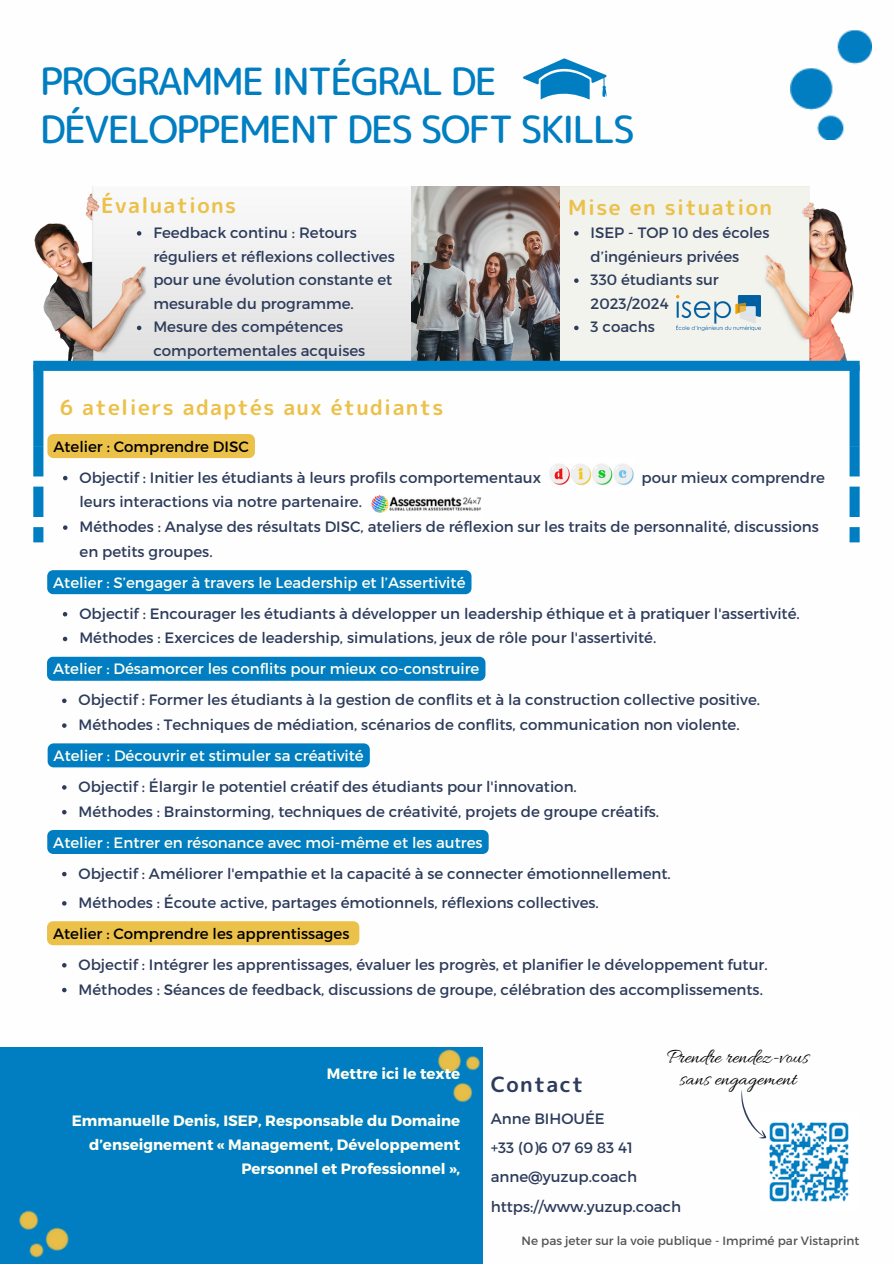
<style>
.page{position:relative;width:894px;height:1264px;background:#fff}
.page>*{position:absolute;margin:0;border:0;box-sizing:border-box;transform-origin:0 0}
.t1{font:37.5px/48.3px "rounded mplus 1 p medium";letter-spacing:-.05em;color:#017ec1}
.t2{font:21px "rounded mplus 1 p bold";letter-spacing:.065em;color:#ebc14a}
.t3{font:21px/21.3px "Allura";color:#000;text-align:center}
.t4{font:21px "rounded mplus 1 p bold";letter-spacing:.065em;color:#2d3c5b}
.t5{font:15px/23.7px "Montserrat";color:#2d3c5b}
.t6{font:15px "Montserrat";color:#fffff0}
.t7{font:700 15px/23.7px "Montserrat";color:#fffff0;text-align:right}
.t8{font:15px "Montserrat";color:#000}
.t9{font:12px "Montserrat";color:#545454}
</style>
<div class="page">
<img style="left:790px;top:30px;width:81px;height:110px">
<img style="left:560px;top:187px;width:298px;height:174px">
<svg style="left:574px;top:231px;width:4px;height:5px"></svg>
<svg style="left:574px;top:278px;width:4px;height:5px"></svg>
<svg style="left:574px;top:326px;width:4px;height:4px"></svg>
<div style="left:0;top:1047px;width:482px;height:216px;background:#017ec1"></div>
<img style="left:19px;top:1210px;width:50px;height:48px">
<img style="left:437px;top:1047px;width:46px;height:64px">
<img style="left:766px;top:1122px;width:83px;height:80px">
<svg style="left:741px;top:1090px;width:25px;height:49px"></svg>
<svg style="left:523px;top:58px;width:83px;height:42px"></svg>
<img style="left:676px;top:295px;width:84px;height:35px">
<img style="left:35px;top:187px;width:524px;height:174px">
<svg style="left:137px;top:231px;width:4px;height:5px"></svg>
<svg style="left:137px;top:326px;width:4px;height:4px"></svg>
<svg style="left:63px;top:476px;width:4px;height:4px"></svg>
<svg style="left:63px;top:525px;width:4px;height:5px"></svg>
<img style="left:371px;top:495px;width:110px;height:18px">
<svg style="left:63px;top:612px;width:4px;height:4px"></svg>
<svg style="left:63px;top:636px;width:4px;height:5px"></svg>
<div style="left:33px;top:361px;width:826px;height:10px;background:#017ec1"></div>
<div style="left:849px;top:365px;width:10px;height:81px;background:#017ec1"></div>
<svg style="left:849px;top:446px;width:10px;height:96px"></svg>
<div style="left:33px;top:365px;width:10px;height:81px;background:#017ec1"></div>
<svg style="left:33px;top:446px;width:10px;height:96px"></svg>
<img style="left:549px;top:463px;width:85px;height:22px">
<div style="left:47px;top:656px;width:438px;height:24px;background:#017ec1"></div>
<svg style="left:62px;top:785px;width:5px;height:4px"></svg>
<svg style="left:62px;top:810px;width:5px;height:4px"></svg>
<div style="left:47px;top:434px;width:208px;height:24px;background:#ebc14a;border-radius:6px"></div>
<div style="left:47px;top:830px;width:441px;height:24px;background:#017ec1"></div>
<svg style="left:62px;top:871px;width:5px;height:5px"></svg>
<svg style="left:62px;top:901px;width:5px;height:4px"></svg>
<div style="left:47px;top:921px;width:312px;height:24px;background:#ebc14a"></div>
<svg style="left:62px;top:963px;width:5px;height:4px"></svg>
<svg style="left:62px;top:987px;width:5px;height:5px"></svg>
<div style="left:48px;top:743px;width:322px;height:24px;background:#017ec1"></div>
<svg style="left:62px;top:698px;width:5px;height:5px"></svg>
<svg style="left:62px;top:723px;width:5px;height:4px"></svg>
<div style="left:47px;top:570px;width:424px;height:24px;background:#017ec1"></div>
<h5 class="t1" style="left:40px;top:57px;width:596px">PROGRAMME INTÉGRAL DE<br>DÉVELOPPEMENT DES SOFT SKILLS</h5>
<h2 class="t2" style="left:101px;top:191px;width:136px">Évaluations</h2>
<p class="t5" style="left:153px;top:220px;width:243px">Feedback continu : Retours réguliers et réflexions collectives pour une évolution constante et mesurable du programme.</p>
<h2 class="t5" style="left:153px;top:314px;width:213px">Mesure des compétences comportementales acquises</h2>
<p class="t2" style="left:60px;top:393px;width:385px">6 ateliers adaptés aux étudiants</p>
<p class="t8" style="left:53px;top:436px;width:197px">Atelier : Comprendre DISC</p>
<h5 class="t2" style="left:568px;top:193px;width:205px">Mise en situation</h5>
<p class="t5" style="left:590px;top:220px;width:180px">ISEP - TOP 10 des écoles d’ingénieurs privées</p>
<p class="t5" style="left:590px;top:267px;width:130px">330 étudiants sur<br>2023/2024</p>
<p class="t5" style="left:590px;top:314px;width:66px">3 coachs</p>
<h2 class="t5" style="left:79px;top:464px;width:463px">Objectif : Initier les étudiants à leurs profils comportementaux</h2>
<h2 class="t5" style="left:641px;top:464px;width:185px">pour mieux comprendre</h2>
<h2 class="t5" style="left:79px;top:489px;width:284px">leurs interactions via notre partenaire.</h2>
<h5 class="t5" style="left:79px;top:513px;width:740px;line-height:24.8px">Méthodes : Analyse des résultats DISC, ateliers de réflexion sur les traits de personnalité, discussions en petits groupes.</h5>
<p class="t6" style="left:53px;top:572px;width:413px">Atelier : S’engager à travers le Leadership et l’Assertivité</p>
<p class="t5" style="left:79px;top:600px;width:721px">Objectif : Encourager les étudiants à développer un leadership éthique et à pratiquer l'assertivité.</p>
<p class="t5" style="left:79px;top:625px;width:578px">Méthodes : Exercices de leadership, simulations, jeux de rôle pour l'assertivité.</p>
<p class="t6" style="left:53px;top:659px;width:428px">Atelier : Désamorcer les conflits pour mieux co-construire</p>
<h3 class="t5" style="left:78px;top:687px;width:683px">Objectif : Former les étudiants à la gestion de conflits et à la construction collective positive.</h3>
<h2 class="t5" style="left:78px;top:712px;width:662px">Méthodes : Techniques de médiation, scénarios de conflits, communication non violente.</h2>
<p class="t6" style="left:54px;top:746px;width:311px">Atelier : Découvrir et stimuler sa créativité</p>
<p class="t5" style="left:78px;top:774px;width:499px">Objectif : Élargir le potentiel créatif des étudiants pour l'innovation.</p>
<h5 class="t5" style="left:78px;top:798px;width:582px">Méthodes : Brainstorming, techniques de créativité, projets de groupe créatifs.</h5>
<h5 class="t6" style="left:53px;top:832px;width:431px">Atelier : Entrer en résonance avec moi-même et les autres</h5>
<p class="t5" style="left:78px;top:860px;width:593px">Objectif : Améliorer l'empathie et la capacité à se connecter émotionnellement.</p>
<p class="t5" style="left:78px;top:889px;width:521px">Méthodes : Écoute active, partages émotionnels, réflexions collectives.</p>
<p class="t8" style="left:53px;top:923px;width:298px">Atelier : Comprendre les apprentissages</p>
<h4 class="t5" style="left:78px;top:951px;width:690px">Objectif : Intégrer les apprentissages, évaluer les progrès, et planifier le développement futur.</h4>
<h4 class="t5" style="left:78px;top:976px;width:685px">Méthodes : Séances de feedback, discussions de groupe, célébration des accomplissements.</h4>
<p class="t7" style="left:327px;top:1061px;width:135px">Mettre ici le texte</p>
<p class="t7" style="left:72px;top:1108px;width:390px">Emmanuelle Denis, ISEP, Responsable du Domaine d’enseignement « Management, Développement<br>Personnel et Professionnel »,</p>
<h5 class="t4" style="left:490px;top:1069px;width:94px">Contact</h5>
<p class="t3" style="left:666px;top:1047px;width:143px">Prendre rendez-vous sans engagement</p>
<h5 class="t5" style="left:490px;top:1103px;width:192px;line-height:29.2px">Anne BIHOUÉE<br>+33 (0)6 07 69 83 41 anne@yuzup.coach https://www.yuzup.coach</h5>
<p class="t9" style="left:521px;top:1233px;width:339px">Ne pas jeter sur la voie publique - Imprimé par Vistaprint</p>
</div>
